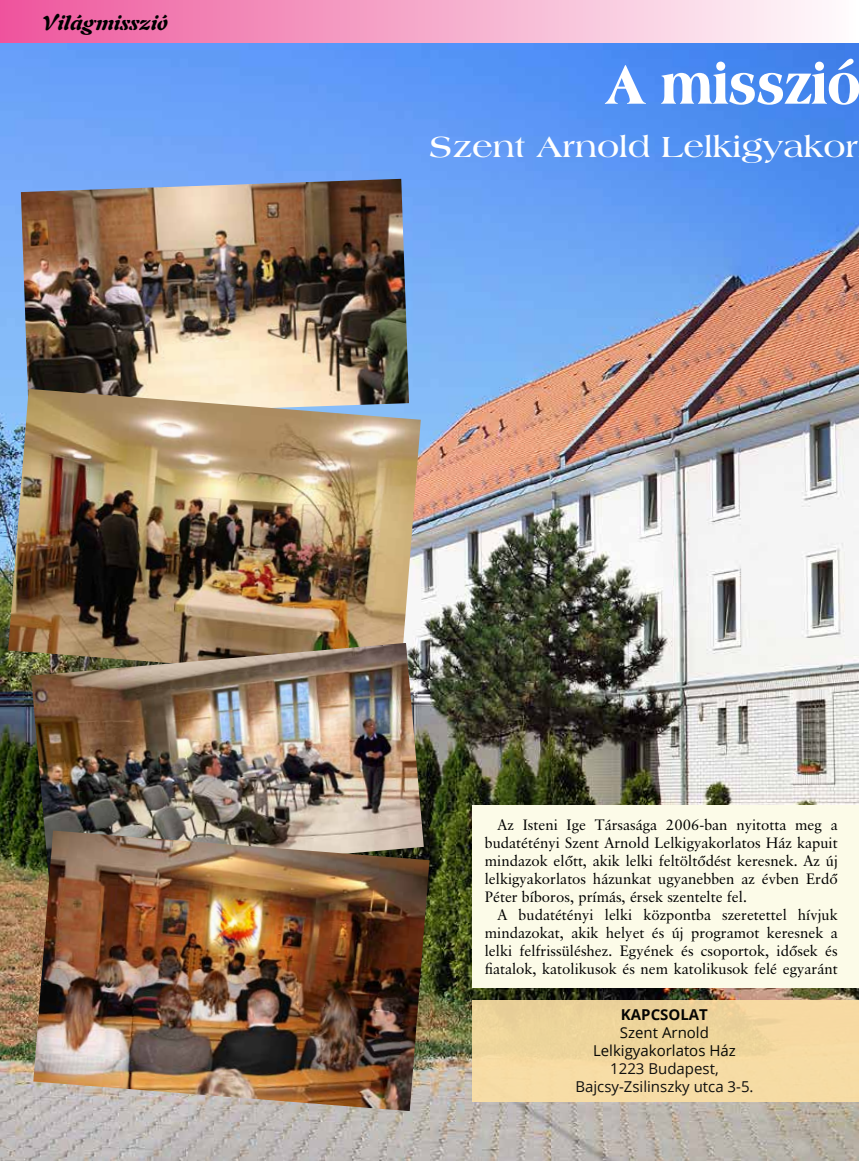
<style>
.page{position:relative;width:859px;height:1161px;background:#fff}
.page>*{position:absolute;margin:0;border:0;box-sizing:border-box;transform-origin:0 0}
.t1{font:700 57.75px "Americana X Cn PFL";color:#fff;scale:1.1 1}
.t2{font:700 30.75px "Americana PFL";color:#fff;scale:1.1 1}
.t3{font:italic 21px "Freeform 721 Blk PFL";color:#000}
.t4{font:15px/18px "Classical Garamond PFL";color:#000;text-align:justify}
.t5{font:15px/18px "Open Sans";color:#000;text-align:center}
.t6{font:700 15px "Open Sans";color:#000}
</style>
<div class="page">
<img style="left:0;top:43px;width:859px;height:1118px">
<div style="left:0;top:0;width:859px;height:43px;background:linear-gradient(to right,#ee579c,#fefdfd)"></div>
<div style="left:472px;top:805px;width:387px;height:182px;background:#fcfbe8"></div>
<div style="left:472px;top:1000px;width:387px;height:101px;background:#f5d9a2"></div>
<img style="left:21px;top:179px;width:388px;height:210px">
<img style="left:8px;top:389px;width:413px;height:292px">
<img style="left:31px;top:643px;width:393px;height:236px">
<img style="left:33px;top:830px;width:396px;height:281px">
<h3 class="t3" style="left:43px;top:9px;width:127px">Világmisszió</h3>
<h1 class="t1" style="left:608px;top:49px;width:232px">A misszió</h1>
<h2 class="t2" style="left:430px;top:128px;width:391px">Szent Arnold Lelkigyakor</h2>
<p class="t4" style="left:485px;top:815px;width:354px;text-indent:13px">Az Isteni Ige Társasága 2006-ban nyitotta meg a budatétényi Szent Arnold Lelkigyakorlatos Ház kapuit mindazok előtt, akik lelki feltöltődést keresnek. Az új lelkigyakorlatos házunkat ugyanebben az évben Erdő Péter bíboros, prímás, érsek szentelte fel.</p>
<p class="t4" style="left:485px;top:905px;width:354px;text-indent:13px">A budatétényi lelki központba szeretettel hívjuk mindazokat, akik helyet és új programot keresnek a lelki felfrissüléshez. Egyének és csoportok, idősek és fiatalok, katolikusok és nem katolikusok felé egyaránt</p>
<p class="t6" style="left:621px;top:1004px;width:88px">KAPCSOLAT</p>
<p class="t5" style="left:575px;top:1023px;width:180px">Szent Arnold<br>Lelkigyakorlatos Ház<br>1223 Budapest,<br>Bajcsy-Zsilinszky utca 3-5.</p>
</div>
